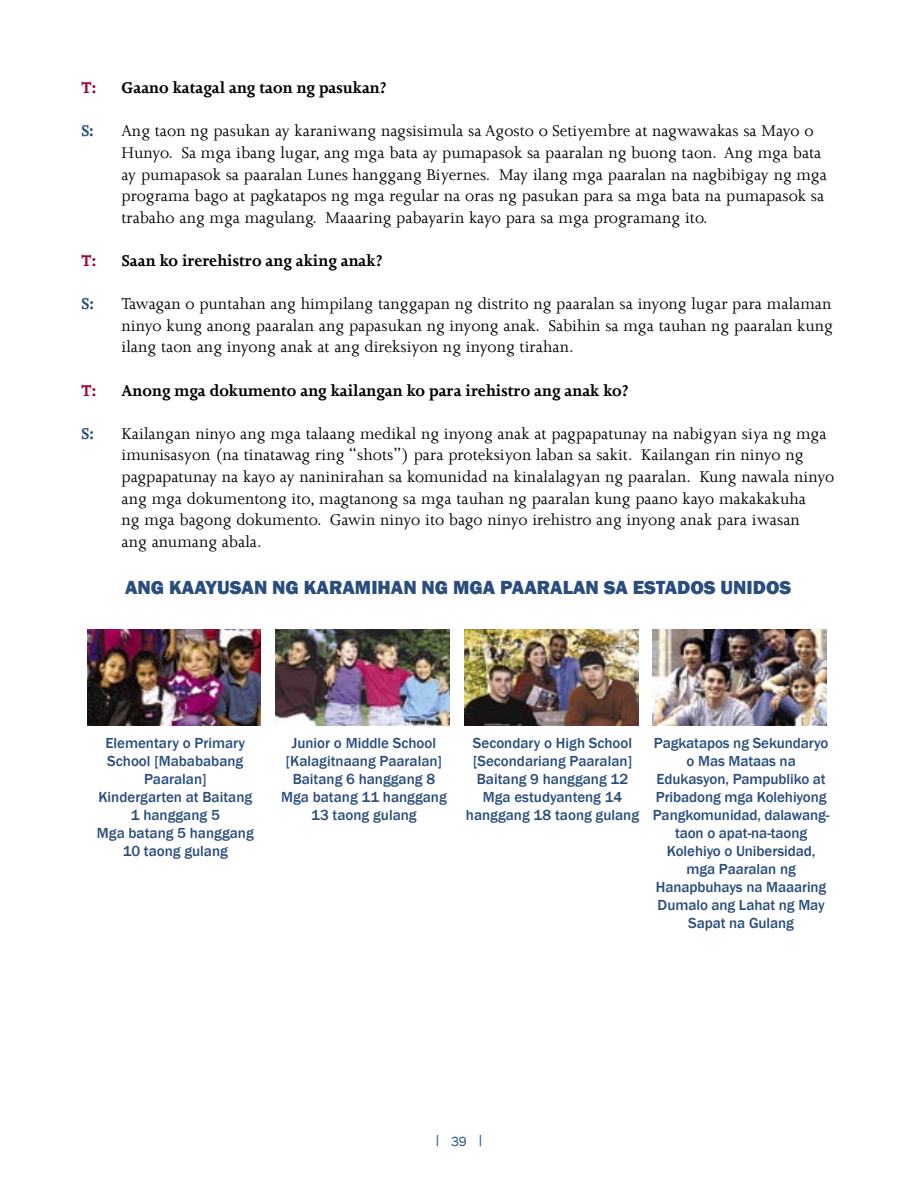
<style>
.page{position:relative;width:918px;height:1188px;background:#fff}
.page>*{position:absolute;margin:0;border:0;box-sizing:border-box;transform-origin:0 0}
.Heading_1{font:800 19.5px "Franklin Gothic";color:#2a4d7d}
.t1{font:18px/21.6px "Joanna";color:#000}
.t2{font:700 18px "Joanna";color:#000}
.t3{font:700 18px "Joanna";color:#a0002f}
.t4{font:700 18px "Joanna";color:#2a4d7d}
.t5{font:500 15px/18px "Franklin Gothic";color:#2a4d7d;text-align:center}
.t6{font:13.5px "Franklin Gothic";color:#2a4d7d}
</style>
<div class="page">
<img style="left:87px;top:630px;width:174px;height:95px">
<img style="left:276px;top:630px;width:174px;height:95px">
<img style="left:464px;top:630px;width:174px;height:95px">
<img style="left:653px;top:630px;width:174px;height:95px">
<p class="t3" style="left:81px;top:77px;width:17px">T:</p>
<p class="t2" style="left:122px;top:77px;width:267px">Gaano katagal ang taon ng pasukan?</p>
<p class="t4" style="left:81px;top:120px;width:14px">S:</p>
<p class="t1" style="left:122px;top:120px;width:707px">Ang taon ng pasukan ay karaniwang nagsisimula sa Agosto o Setiyembre at nagwawakas sa Mayo o Hunyo. Sa mga ibang lugar, ang mga bata ay pumapasok sa paaralan ng buong taon. Ang mga bata ay pumapasok sa paaralan Lunes hanggang Biyernes. May ilang mga paaralan na nagbibigay ng mga programa bago at pagkatapos ng mga regular na oras ng pasukan para sa mga bata na pumapasok sa trabaho ang mga magulang. Maaaring pabayarin kayo para sa mga programang ito.</p>
<p class="t3" style="left:81px;top:250px;width:17px">T:</p>
<p class="t2" style="left:122px;top:250px;width:263px">Saan ko irerehistro ang aking anak?</p>
<p class="t4" style="left:81px;top:293px;width:14px">S:</p>
<p class="t1" style="left:122px;top:293px;width:713px;text-align:justify">Tawagan o puntahan ang himpilang tanggapan ng distrito ng paaralan sa inyong lugar para malaman ninyo kung anong paaralan ang papasukan ng inyong anak. Sabihin sa mga tauhan ng paaralan kung ilang taon ang inyong anak at ang direksiyon ng inyong tirahan.</p>
<p class="t3" style="left:81px;top:379px;width:17px">T:</p>
<p class="t2" style="left:122px;top:379px;width:509px">Anong mga dokumento ang kailangan ko para irehistro ang anak ko?</p>
<p class="t4" style="left:81px;top:422px;width:14px">S:</p>
<p class="t1" style="left:122px;top:422px;width:714px">Kailangan ninyo ang mga talaang medikal ng inyong anak at pagpapatunay na nabigyan siya ng mga imunisasyon (na tinatawag ring “shots”) para proteksiyon laban sa sakit. Kailangan rin ninyo ng pagpapatunay na kayo ay naninirahan sa komunidad na kinalalagyan ng paaralan. Kung nawala ninyo ang mga dokumentong ito, magtanong sa mga tauhan ng paaralan kung paano kayo makakakuha<br>ng mga bagong dokumento. Gawin ninyo ito bago ninyo irehistro ang inyong anak para iwasan<br>ang anumang abala.</p>
<p class="Heading_1" style="left:125px;top:575px;width:668px">ANG KAAYUSAN NG KARAMIHAN NG MGA PAARALAN SA ESTADOS UNIDOS</p>
<p class="t5" style="left:105px;top:734px;width:141px">Elementary o Primary<br>School [Mabababang<br>Paaralan]</p>
<p class="t5" style="left:98px;top:788px;width:155px">Kindergarten at Baitang<br>1 hanggang 5</p>
<p class="t5" style="left:97px;top:824px;width:158px">Mga batang 5 hanggang<br>10 taong gulang</p>
<p class="t5" style="left:286px;top:734px;width:158px">Junior o Middle School [Kalagitnaang Paaralan]</p>
<p class="t5" style="left:293px;top:770px;width:144px">Baitang 6 hanggang 8</p>
<p class="t5" style="left:281px;top:788px;width:167px">Mga batang 11 hanggang<br>13 taong gulang</p>
<p class="t5" style="left:473px;top:734px;width:161px;text-align:left">Secondary o High School [Secondariang Paaralan]</p>
<p class="t5" style="left:477px;top:770px;width:153px">Baitang 9 hanggang 12</p>
<p class="t5" style="left:466px;top:788px;width:175px">Mga estudyanteng 14 hanggang 18 taong gulang</p>
<p class="t5" style="left:653px;top:734px;width:178px">Pagkatapos ng Sekundaryo o Mas Mataas na<br>Edukasyon, Pampubliko at<br>Pribadong mga Kolehiyong<br>Pangkomunidad, dalawang&shy;taon o apat-na-taong<br>Kolehiyo o Unibersidad, mga Paaralan ng<br>Hanapbuhays na Maaaring<br>Dumalo ang Lahat ng May<br>Sapat na Gulang</p>
<p class="t6" style="left:434px;top:1132px;width:51px">| 39 |</p>
</div>
